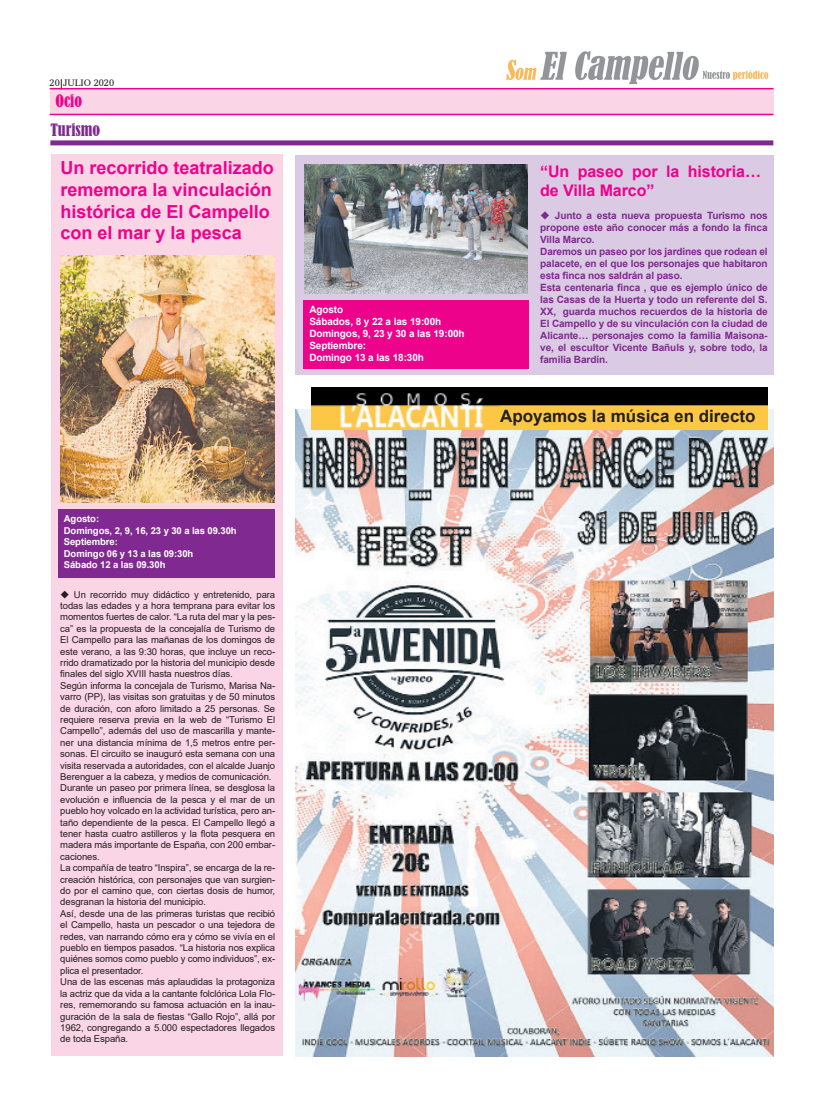
<style>
.page{position:relative;width:823px;height:1106px;background:#fff}
.page>*{position:absolute;margin:0;border:0;box-sizing:border-box;transform-origin:0 0}
.t1{font:700 18px/21.6px "Arial";color:#ed028c}
.t2{font:700 17px "Arial";color:#231f20}
.t3{font:700 16px/19.2px "Arial";letter-spacing:-.005em;color:#ed028c}
.t4{font:condensed 16px "Bernard";color:#802990}
.t5{font:condensed 16px "Bernard";color:#ed028c}
.t6{font:700 10px/12px "Arial";letter-spacing:-.01em;color:#802990}
.t7{font:700 10px/12px "Arial";letter-spacing:-.01em;color:#fff}
.t8{font:9.5px/11.4px "Arial";letter-spacing:-.01em;color:#231f20}
.t9{font:700 9.5px/11.4px "Arial";letter-spacing:-.01em;color:#fff}
.t10{font:9px "Imperial BT";color:#231f20}
</style>
<div class="page">
<div style="left:50px;top:88px;width:722px;height:26px;background:#fad5e5"></div>
<img style="left:497px;top:51px;width:276px;height:37px">
<hr style="left:50px;top:88px;width:723px;height:1px;background:#ed028c">
<hr style="left:50px;top:114px;width:722px;height:1px;background:#ed028c">
<img style="left:295px;top:410px;width:477px;height:646px">
<div style="left:51px;top:154px;width:231px;height:902px;background:#fad5e5"></div>
<img style="left:60px;top:255px;width:214px;height:247px">
<div style="left:50px;top:140px;width:722px;height:5px;background:#802990"></div>
<div style="left:295px;top:155px;width:477px;height:220px;background:#dacae3"></div>
<img style="left:305px;top:164px;width:222px;height:130px">
<div style="left:58px;top:510px;width:216px;height:68px;background:#802990"></div>
<div style="left:303px;top:300px;width:225px;height:69px;background:#ed028c"></div>
<img style="left:311px;top:387px;width:456px;height:43px">
<p class="t10" style="left:50px;top:77px;width:66px">20 JULIO 2020</p>
<h3 class="t5" style="left:55px;top:91px;width:28px">Ocio</h3>
<h3 class="t4" style="left:50px;top:121px;width:51px">Turismo</h3>
<h1 class="t1" style="left:60px;top:157px;width:215px">Un recorrido teatralizado rememora la vinculación histórica de El Campello con el mar y la pesca</h1>
<p class="t7" style="left:309px;top:304px;width:157px">Agosto<br>Sábados, 8 y 22 a las 19:00h<br>Domingos, 9, 23 y 30 a las 19:00h<br>Septiembre:<br>Domingo 13 a las 18:30h</p>
<p class="t9" style="left:64px;top:513px;width:174px">Agosto:<br>Domingos, 2, 9, 16, 23 y 30 a las 09.30h<br>Septiembre:<br>Domingo 06 y 13 a las 09:30h<br>Sábado 12 a las 09.30h</p>
<p class="t8" style="left:60px;top:588px;width:216px">◆ Un recorrido muy didáctico y entretenido, para todas las edades y a hora temprana para evitar los momentos fuertes de calor. “La ruta del mar y la pes&shy;ca” es la propuesta de la concejalía de Turismo de El Campello para las mañanas de los domingos de este verano, a las 9:30 horas, que incluye un reco&shy;rrido dramatizado por la historia del municipio desde finales del siglo XVIII hasta nuestros días.<br>Según informa la concejala de Turismo, Marisa Na&shy;varro (PP), las visitas son gratuitas y de 50 minutos de duración, con aforo limitado a 25 personas. Se requiere reserva previa en la web de “Turismo El Campello”, además del uso de mascarilla y mante&shy;ner una distancia mínima de 1,5 metros entre per&shy;sonas. El circuito se inauguró esta semana con una visita reservada a autoridades, con el alcalde Juanjo Berenguer a la cabeza, y medios de comunicación.<br>Durante un paseo por primera línea, se desglosa la evolución e influencia de la pesca y el mar de un pueblo hoy volcado en la actividad turística, pero an&shy;taño dependiente de la pesca. El Campello llegó a tener hasta cuatro astilleros y la flota pesquera en madera más importante de España, con 200 embar&shy;caciones.<br>La compañía de teatro “Inspira”, se encarga de la re&shy;creación histórica, con personajes que van surgien&shy;do por el camino que, con ciertas dosis de humor, desgranan la historia del municipio.<br>Así, desde una de las primeras turistas que recibió el Campello, hasta un pescador o una tejedora de redes, van narrando cómo era y cómo se vivía en el pueblo en tiempos pasados. “La historia nos explica quiénes somos como pueblo y como individuos”, ex&shy;plica el presentador.<br>Una de las escenas más aplaudidas la protagoniza la actriz que da vida a la cantante folclórica Lola Flo&shy;res, rememorando su famosa actuación en la inau&shy;guración de la sala de fiestas “Gallo Rojo”, allá por 1962, congregando a 5.000 espectadores llegados de toda España.</p>
<h3 class="t3" style="left:540px;top:161px;width:222px">“Un paseo por la historia… de Villa Marco”</h3>
<p class="t6" style="left:540px;top:210px;width:229px">◆ Junto a esta nueva propuesta Turismo nos propone este año conocer más a fondo la finca Villa Marco.<br>Daremos un paseo por los jardines que rodean el palacete, en el que los personajes que habitaron esta finca nos saldrán al paso.<br>Esta centenaria finca , que es ejemplo único de las Casas de la Huerta y todo un referente del S.<br>XX, guarda muchos recuerdos de la historia de El Campello y de su vinculación con la ciudad de Alicante… personajes como la familia Maisona&shy;ve, el escultor Vicente Bañuls y, sobre todo, la familia Bardin.</p>
<h2 class="t2" style="left:500px;top:404px;width:257px">Apoyamos la música en directo</h2>
</div>
